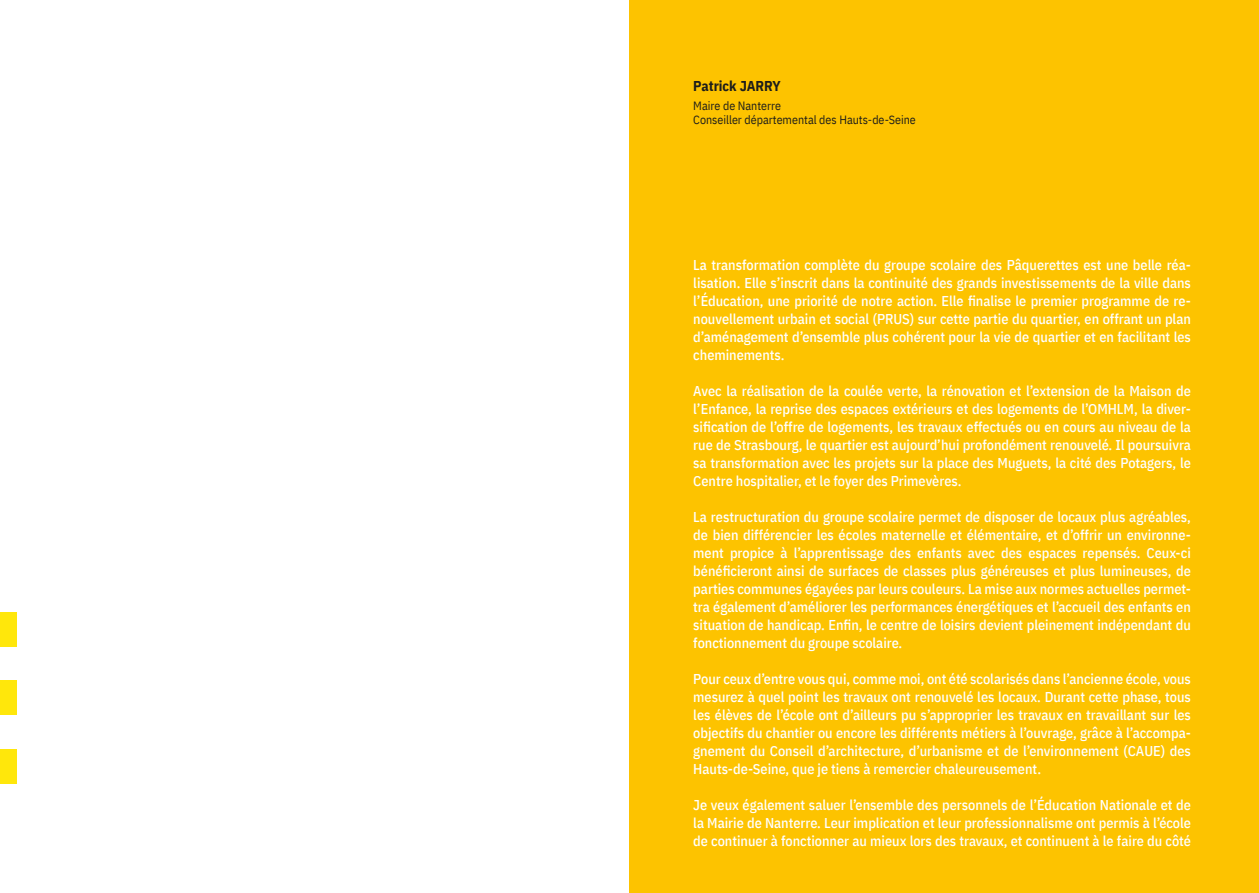
<style>
.page{position:relative;width:1259px;height:893px;background:#fff}
.page>*{position:absolute;margin:0;border:0;box-sizing:border-box;transform-origin:0 0}
.t1{font:500 14.25px/18px "IBM Plex Sans Cond";color:#fff;text-align:justify}
.t2{font:700 14.25px "IBM Plex Sans Cond";color:#1d1d1b}
.t3{font:12px/14.4px "IBM Plex Sans Cond";color:#1d1d1b}
</style>
<div class="page">
<div style="left:0;top:749px;width:17px;height:35px;background:#ffe70b"></div>
<div style="left:0;top:681px;width:17px;height:34px;background:#ffe70b"></div>
<div style="left:0;top:612px;width:17px;height:34px;background:#ffe70b"></div>
<div style="left:629px;top:0;width:630px;height:893px;background:#fdc300"></div>
<p class="t2" style="left:693px;top:75px;width:89px">Patrick JARRY</p>
<p class="t3" style="left:693px;top:97px;width:224px">Maire de Nanterre<br>Conseiller départemental des Hauts-de-Seine</p>
<p class="t1" style="left:693px;top:255px;width:499px">La transformation complète du groupe scolaire des Pâquerettes est une belle réa&shy;lisation. Elle s’inscrit dans la continuité des grands investissements de la ville dans l’Éducation, une priorité de notre action. Elle finalise le premier programme de re&shy;nouvellement urbain et social (PRUS) sur cette partie du quartier, en offrant un plan d’aménagement d’ensemble plus cohérent pour la vie de quartier et en facilitant les cheminements.</p>
<p class="t1" style="left:693px;top:381px;width:499px">Avec la réalisation de la coulée verte, la rénovation et l’extension de la Maison de l’Enfance, la reprise des espaces extérieurs et des logements de l’OMHLM, la diver&shy;sification de l’offre de logements, les travaux effectués ou en cours au niveau de la rue de Strasbourg, le quartier est aujourd’hui profondément renouvelé. Il poursuivra sa transformation avec les projets sur la place des Muguets, la cité des Potagers, le Centre hospitalier, et le foyer des Primevères.</p>
<p class="t1" style="left:693px;top:507px;width:499px">La restructuration du groupe scolaire permet de disposer de locaux plus agréables, de bien différencier les écoles maternelle et élémentaire, et d’offrir un environne&shy;ment propice à l’apprentissage des enfants avec des espaces repensés. Ceux-ci bénéficieront ainsi de surfaces de classes plus généreuses et plus lumineuses, de parties communes égayées par leurs couleurs. La mise aux normes actuelles permet&shy;tra également d’améliorer les performances énergétiques et l’accueil des enfants en situation de handicap. Enfin, le centre de loisirs devient pleinement indépendant du fonctionnement du groupe scolaire.</p>
<p class="t1" style="left:693px;top:669px;width:499px">Pour ceux d’entre vous qui, comme moi, ont été scolarisés dans l’ancienne école, vous mesurez à quel point les travaux ont renouvelé les locaux. Durant cette phase, tous les élèves de l’école ont d’ailleurs pu s’approprier les travaux en travaillant sur les objectifs du chantier ou encore les différents métiers à l’ouvrage, grâce à l’accompa&shy;gnement du Conseil d’architecture, d’urbanisme et de l’environnement (CAUE) des Hauts-de-Seine, que je tiens à remercier chaleureusement.</p>
<p class="t1" style="left:693px;top:795px;width:499px">Je veux également saluer l’ensemble des personnels de l’Éducation Nationale et de la Mairie de Nanterre. Leur implication et leur professionnalisme ont permis à l’école de continuer à fonctionner au mieux lors des travaux, et continuent à le faire du côté</p>
</div>
